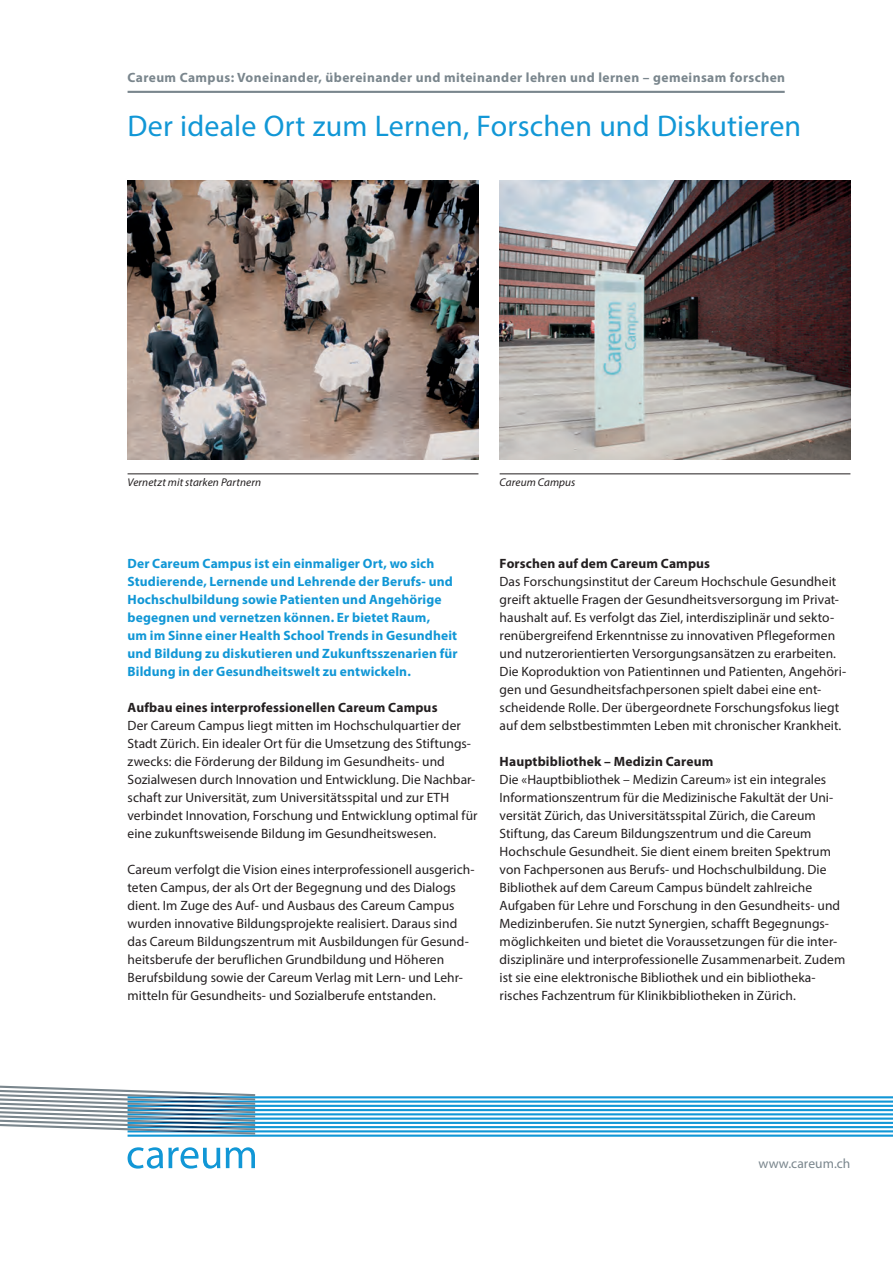
<style>
.page{position:relative;width:893px;height:1263px;background:#fff}
.page>*{position:absolute;margin:0;border:0;box-sizing:border-box;transform-origin:0 0}
.t1{font:30px "Myriad Pro";letter-spacing:.005em;color:#1197d6}
.t2{font:13.5px/18px "Myriad Pro";letter-spacing:.005em;color:#231f20}
.t3{font:700 13.5px/18px "Myriad Pro";letter-spacing:.01em;color:#1197d6}
.t4{font:700 13.5px "Myriad Pro";letter-spacing:.01em;color:#231f20}
.t5{font:700 13.5px "Myriad Pro";letter-spacing:.03em;color:#7a868d}
.t6{font:13.5px "Myriad Pro";letter-spacing:.005em;color:#7a868d}
.t7{font:italic 11.25px "Myriad Pro";letter-spacing:.01em;color:#231f20}
</style>
<div class="page">
<hr style="left:128px;top:473px;width:350px;height:1px;background:#231f20">
<hr style="left:500px;top:473px;width:350px;height:1px;background:#231f20">
<hr style="left:128px;top:91px;width:657px;height:2px;background:#7a868d">
<img style="left:500px;top:181px;width:350px;height:279px">
<img style="left:128px;top:181px;width:350px;height:279px">
<svg style="left:0;top:1085px;width:893px;height:52px"></svg>
<svg style="left:128px;top:1147px;width:92px;height:21px"></svg>
<svg style="left:226px;top:1147px;width:29px;height:21px"></svg>
<p class="t5" style="left:128px;top:68px;width:659px">Careum Campus: Voneinander, übereinander und miteinander lehren und lernen – gemeinsam forschen</p>
<h1 class="t1" style="left:128px;top:107px;width:675px">Der ideale Ort zum Lernen, Forschen und Diskutieren</h1>
<p class="t7" style="left:128px;top:475px;width:135px">Vernetzt mit starken Partnern</p>
<p class="t7" style="left:500px;top:475px;width:77px">Careum Campus</p>
<p class="t3" style="left:128px;top:554px;width:331px">Der Careum Campus ist ein einmaliger Ort, wo sich Studierende, Lernende und Lehrende der Berufs- und Hochschulbildung sowie Patienten und Angehörige begegnen und vernetzen können. Er bietet Raum,<br>um im Sinne einer Health School Trends in Gesundheit und Bildung zu diskutieren und Zukunftsszenarien für Bildung in der Gesundheitswelt zu entwickeln.</p>
<p class="t4" style="left:128px;top:698px;width:311px">Aufbau eines interprofessionellen Careum Campus</p>
<p class="t2" style="left:128px;top:716px;width:351px">Der Careum Campus liegt mitten im Hochschulquartier der Stadt Zürich. Ein idealer Ort für die Umsetzung des Stiftungs&shy;zwecks: die Förderung der Bildung im Gesundheits- und Sozialwesen durch Innovation und Entwicklung. Die Nachbar&shy;schaft zur Universität, zum Universitätsspital und zur ETH verbindet Innovation, Forschung und Entwicklung optimal für eine zukunftsweisende Bildung im Gesundheitswesen.</p>
<p class="t2" style="left:128px;top:860px;width:349px">Careum verfolgt die Vision eines interprofessionell ausgerich&shy;teten Campus, der als Ort der Begegnung und des Dialogs dient. Im Zuge des Auf- und Ausbaus des Careum Campus wurden innovative Bildungsprojekte realisiert. Daraus sind das Careum Bildungszentrum mit Ausbildungen für Gesund&shy;heitsberufe der beruflichen Grundbildung und Höheren Berufsbildung sowie der Careum Verlag mit Lern- und Lehr&shy;mitteln für Gesundheits- und Sozialberufe entstanden.</p>
<p class="t4" style="left:500px;top:554px;width:212px">Forschen auf dem Careum Campus</p>
<p class="t2" style="left:500px;top:572px;width:348px">Das Forschungsinstitut der Careum Hochschule Gesundheit greift aktuelle Fragen der Gesundheitsversorgung im Privat&shy;haushalt auf. Es verfolgt das Ziel, interdisziplinär und sekto&shy;renübergreifend Erkenntnisse zu innovativen Pflegeformen und nutzerorientierten Versorgungsansätzen zu erarbeiten.<br>Die Koproduktion von Patientinnen und Patienten, Angehöri&shy;gen und Gesundheitsfachpersonen spielt dabei eine ent&shy;scheidende Rolle. Der übergeordnete Forschungsfokus liegt auf dem selbstbestimmten Leben mit chronischer Krankheit.</p>
<p class="t4" style="left:500px;top:752px;width:215px">Hauptbibliothek – Medizin Careum</p>
<p class="t2" style="left:500px;top:770px;width:347px">Die «Hauptbibliothek – Medizin Careum» ist ein integrales Informationszentrum für die Medizinische Fakultät der Uni&shy;versität Zürich, das Universitätsspital Zürich, die Careum Stiftung, das Careum Bildungszentrum und die Careum Hochschule Gesundheit. Sie dient einem breiten Spektrum von Fachpersonen aus Berufs- und Hochschulbildung. Die Bibliothek auf dem Careum Campus bündelt zahlreiche Aufgaben für Lehre und Forschung in den Gesundheits- und Medizinberufen. Sie nutzt Synergien, schafft Begegnungs&shy;möglichkeiten und bietet die Voraussetzungen für die inter&shy;disziplinäre und interprofessionelle Zusammenarbeit. Zudem ist sie eine elektronische Bibliothek und ein bibliotheka&shy;risches Fachzentrum für Klinikbibliotheken in Zürich.</p>
<p class="t6" style="left:759px;top:1155px;width:93px">www.careum.ch</p>
</div>
